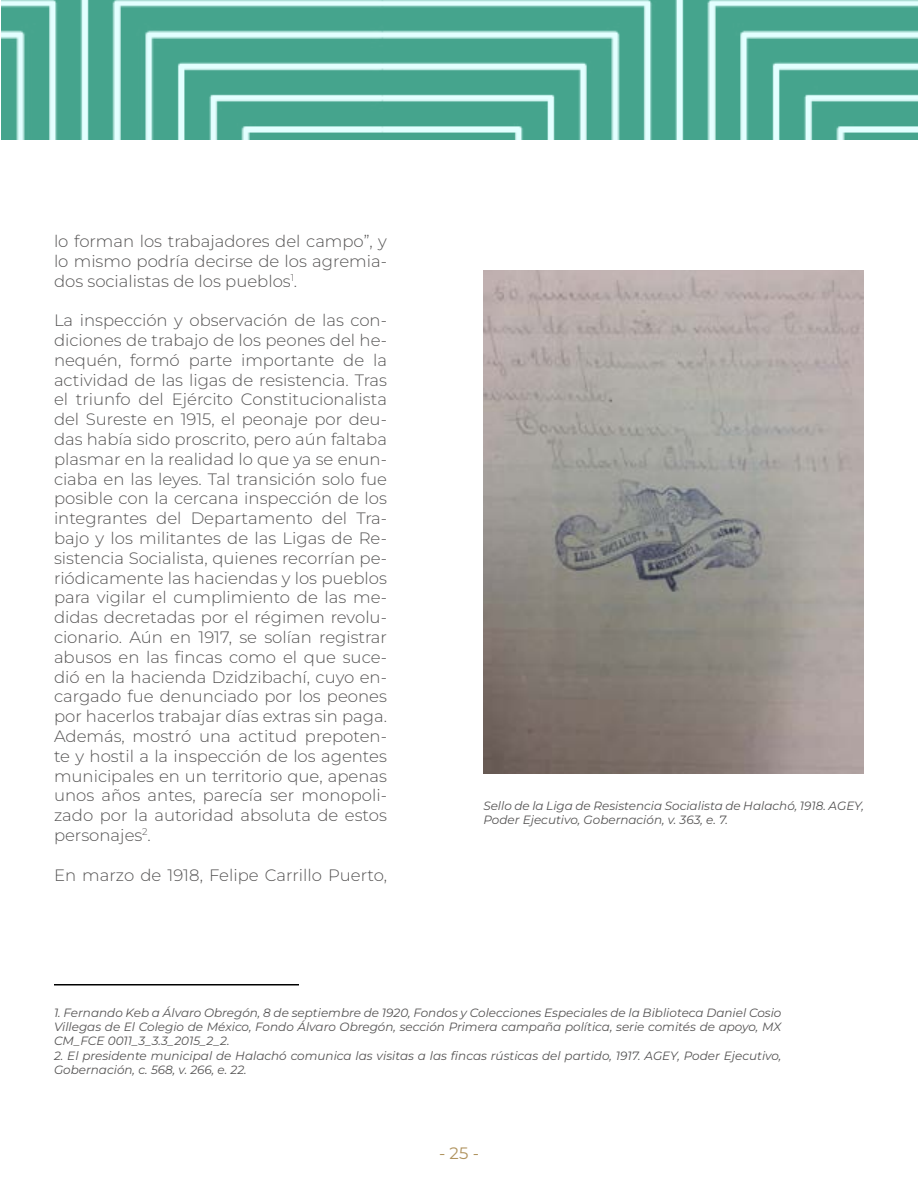
<style>
.page{position:relative;width:918px;height:1188px;background:#fff}
.page>*{position:absolute;margin:0;border:0;box-sizing:border-box;transform-origin:0 0}
.t1{font:16.5px/19.8px "Montserrat Light 2";color:#555454;text-align:justify}
.t2{font:300 16.5px "Montserrat";color:#555454}
.t3{font:16.5px "Montserrat";color:#b0935e}
.t4{font:italic 12px/14.4px "Montserrat";color:#555454}
.s1{font-family:"Montserrat Light 2";font-weight:400}
</style>
<div class="page">
<hr style="left:54px;top:984px;width:245px;height:2px;background:#000">
<img style="left:1px;top:0;width:917px;height:140px">
<img style="left:483px;top:270px;width:381px;height:504px">
<p class="t1" style="left:54px;top:231px;width:335px">lo forman los trabajadores del campo”, y lo mismo podría decirse de los agremia&shy;dos socialistas de los pueblos<sup>1</sup>.</p>
<p class="t1" style="left:54px;top:310px;width:335px">La inspección y observación de las con&shy;diciones de trabajo de los peones del he&shy;nequén, formó parte importante de la actividad de las ligas de resistencia. Tras el triunfo del Ejército Constitucionalista del Sureste en 1915, el peonaje por deu&shy;das había sido proscrito, pero aún faltaba plasmar en la realidad lo que ya se enun&shy;ciaba en las leyes. Tal transición solo fue posible con la cercana inspección de los integrantes del Departamento del Tra&shy;bajo y los militantes de las Ligas de Re&shy;sistencia Socialista, quienes recorrían pe&shy;riódicamente las haciendas y los pueblos para vigilar el cumplimiento de las me&shy;didas decretadas por el régimen revolu&shy;cionario. Aún en 1917, se solían registrar</p>
<p class="t2" style="left:54px;top:646px;width:335px">abusos en las fincas como el que suce<span class="s1">-</span></p>
<p class="t1" style="left:54px;top:666px;width:335px">dió en la hacienda Dzidzibachí, cuyo en&shy;cargado fue denunciado por los peones por hacerlos trabajar días extras sin paga.<br>Además, mostró una actitud prepoten&shy;te y hostil a la inspección de los agentes municipales en un territorio que, apenas unos años antes, parecía ser monopoli&shy;zado por la autoridad absoluta de estos personajes<sup>2</sup>.</p>
<p class="t1" style="left:54px;top:864px;width:335px">En marzo de 1918, Felipe Carrillo Puerto,</p>
<p class="t4" style="left:483px;top:798px;width:382px">Sello de la Liga de Resistencia Socialista de Halachó, 1918. AGEY,<br>Poder Ejecutivo, Gobernación, v. 363, e. 7.</p>
<p class="t4" style="left:54px;top:1005px;width:729px;text-align:justify">1. Fernando Keb a Álvaro Obregón, 8 de septiembre de 1920, Fondos y Colecciones Especiales de la Biblioteca Daniel Cosio Villegas de El Colegio de México, Fondo Álvaro Obregón, sección Primera campaña política, serie comités de apoyo, MX CM_FCE 0011_3_3.3_2015_2_2.</p>
<p class="t4" style="left:54px;top:1048px;width:729px">2. El presidente municipal de Halachó comunica las visitas a las fincas rústicas del partido, 1917. AGEY, Poder Ejecutivo,<br>Gobernación, c. 568, v. 266, e. 22.</p>
<p class="t3" style="left:439px;top:1142px;width:41px">- 25 -</p>
</div>
